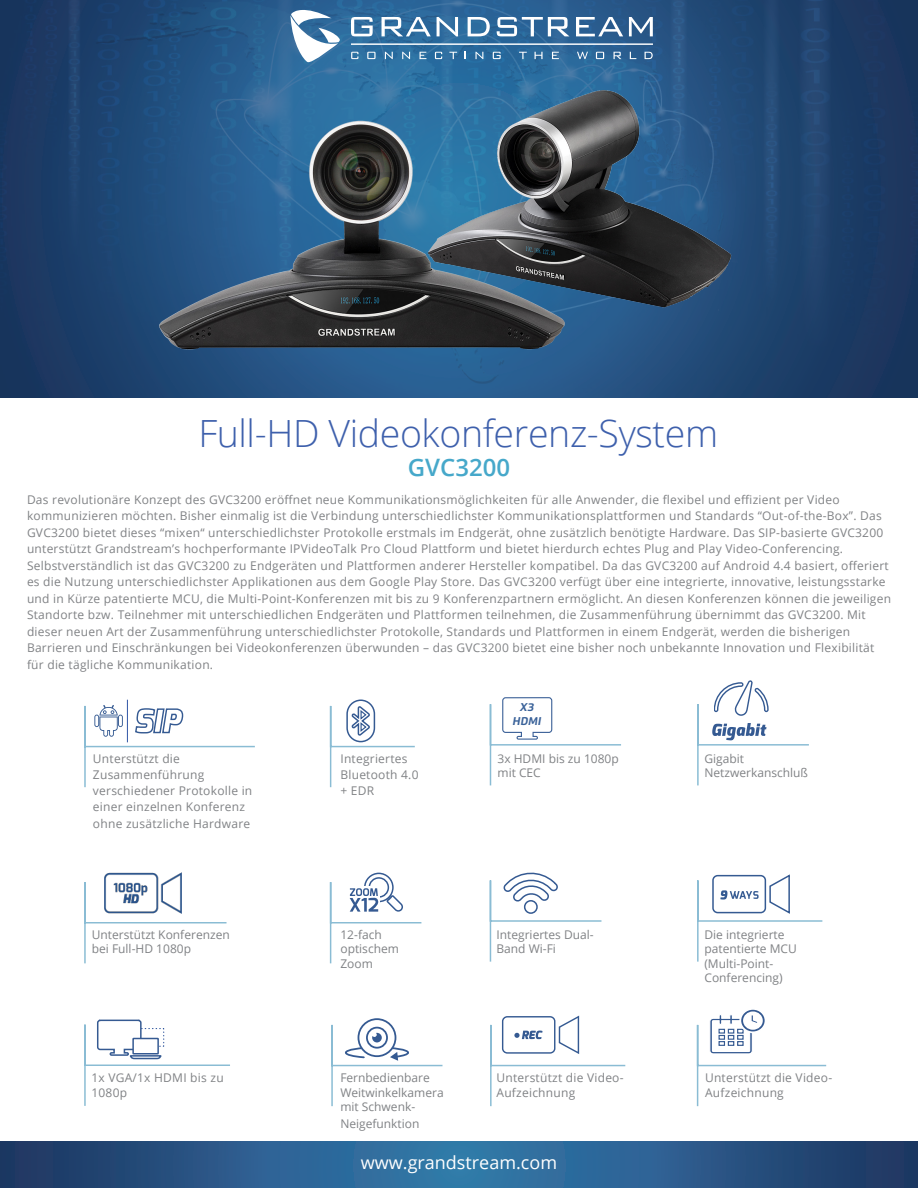
<style>
.page{position:relative;width:918px;height:1188px;background:#fff}
.page>*{position:absolute;margin:0;border:0;box-sizing:border-box;transform-origin:0 0}
.t1{font:300 37.5px "Open Sans";letter-spacing:-.01em;color:#3e60ac}
.t2{font:600 24px "Open Sans";color:#46a8ca}
.t3{font:18px "Open Sans";color:#fff}
.t4{font:12px/16.5px "Open Sans";letter-spacing:.02em;color:#808285}
.t5{font:12px/14.4px "Open Sans";color:#808285}
.t6{font:italic 700 11.25px/13.5px "Flexo W01";color:#3a6299;text-align:center;scale:1.04 1}
</style>
<div class="page">
<img style="left:0;top:0;width:918px;height:397px">
<svg style="left:291px;top:10px;width:49px;height:52px"></svg>
<svg style="left:351px;top:17px;width:22px;height:19px"></svg>
<svg style="left:382px;top:17px;width:49px;height:19px"></svg>
<svg style="left:437px;top:17px;width:21px;height:19px"></svg>
<svg style="left:468px;top:17px;width:22px;height:19px"></svg>
<svg style="left:497px;top:17px;width:72px;height:19px"></svg>
<svg style="left:576px;top:17px;width:47px;height:19px"></svg>
<svg style="left:629px;top:17px;width:24px;height:19px"></svg>
<svg style="left:351px;top:52px;width:7px;height:7px"></svg>
<svg style="left:367px;top:52px;width:9px;height:7px"></svg>
<svg style="left:385px;top:52px;width:8px;height:7px"></svg>
<svg style="left:402px;top:52px;width:8px;height:7px"></svg>
<svg style="left:420px;top:52px;width:6px;height:7px"></svg>
<svg style="left:435px;top:52px;width:7px;height:7px"></svg>
<svg style="left:449px;top:52px;width:8px;height:7px"></svg>
<svg style="left:476px;top:52px;width:7px;height:7px"></svg>
<svg style="left:493px;top:52px;width:8px;height:7px"></svg>
<svg style="left:519px;top:52px;width:8px;height:7px"></svg>
<svg style="left:535px;top:52px;width:8px;height:7px"></svg>
<svg style="left:552px;top:52px;width:7px;height:7px"></svg>
<svg style="left:645px;top:52px;width:8px;height:7px"></svg>
<svg style="left:596px;top:52px;width:8px;height:7px"></svg>
<svg style="left:614px;top:52px;width:7px;height:7px"></svg>
<svg style="left:630px;top:52px;width:6px;height:7px"></svg>
<svg style="left:577px;top:52px;width:11px;height:7px"></svg>
<hr style="left:351px;top:44px;width:302px;height:1px;background:#fff">
<img style="left:104px;top:873px;width:77px;height:8px">
<svg style="left:0;top:1142px;width:918px;height:46px;background:#295988"></svg>
<svg style="left:84px;top:881px;width:143px;height:83px"></svg>
<img style="left:159px;top:113px;width:408px;height:245px">
<img style="left:421px;top:84px;width:316px;height:231px">
<svg style="left:84px;top:704px;width:171px;height:84px"></svg>
<hr style="left:127px;top:700px;width:1px;height:42px;background:#3e60ac">
<svg style="left:329px;top:699px;width:86px;height:89px"></svg>
<svg style="left:697px;top:680px;width:112px;height:106px"></svg>
<svg style="left:329px;top:872px;width:93px;height:92px"></svg>
<svg style="left:489px;top:872px;width:113px;height:90px"></svg>
<svg style="left:697px;top:874px;width:126px;height:88px"></svg>
<svg style="left:84px;top:1019px;width:146px;height:87px"></svg>
<div style="left:133px;top:1039px;width:25px;height:15px;background:#fff"></div>
<div style="left:132px;top:1038px;width:27px;height:17px;border:2px solid #355a92"></div>
<svg style="left:490px;top:1015px;width:136px;height:92px"></svg>
<svg style="left:696px;top:1009px;width:131px;height:98px"></svg>
<svg style="left:358px;top:1019px;width:38px;height:37px"></svg>
<div style="left:358px;top:1018px;width:38px;height:39px;border:2px solid #355a92;border-radius:50%"></div>
<svg style="left:331px;top:1023px;width:112px;height:84px"></svg>
<svg style="left:489px;top:697px;width:132px;height:89px"></svg>
<p class="t1" style="left:198px;top:407px;width:521px">Full-HD Videokonferenz-System</p>
<p class="t4" style="left:27px;top:491px;width:866px">Das revolutionäre Konzept des GVC3200 eröffnet neue Kommunikationsmöglichkeiten für alle Anwender, die flexibel und effizient per Video kommunizieren möchten. Bisher einmalig ist die Verbindung unterschiedlichster Kommunikationsplattformen und Standards “Out-of-the-Box”. Das GVC3200 bietet dieses “mixen“ unterschiedlichster Protokolle erstmals im Endgerät, ohne zusätzlich benötigte Hardware. Das SIP-basierte GVC3200 unterstützt Grandstream’s hochperformante IPVideoTalk Pro Cloud Plattform und bietet hierdurch echtes Plug and Play Video-Conferencing.<br>Selbstverständlich ist das GVC3200 zu Endgeräten und Plattformen anderer Hersteller kompatibel. Da das GVC3200 auf Android 4.4 basiert, offeriert es die Nutzung unterschiedlichster Applikationen aus dem Google Play Store. Das GVC3200 verfügt über eine integrierte, innovative, leistungsstarke und in Kürze patentierte MCU, die Multi-Point-Konferenzen mit bis zu 9 Konferenzpartnern ermöglicht. An diesen Konferenzen können die jeweiligen Standorte bzw. Teilnehmer mit unterschiedlichen Endgeräten und Plattformen teilnehmen, die Zusammenführung übernimmt das GVC3200. Mit dieser neuen Art der Zusammenführung unterschiedlichster Protokolle, Standards und Plattformen in einem Endgerät, werden die bisherigen Barrieren und Einschränkungen bei Videokonferenzen überwunden – das GVC3200 bietet eine bisher noch unbekannte Innovation und Flexibilität für die tägliche Kommunikation.</p>
<p class="t2" style="left:408px;top:451px;width:104px">GVC3200</p>
<p class="t6" style="left:513px;top:700px;width:29px">X3<br>HDMI</p>
<p class="t4" style="left:93px;top:750px;width:161px">Unterstützt die<br>Zusammenführung verschiedener Protokolle in einer einzelnen Konferenz ohne zusätzliche Hardware</p>
<p class="t4" style="left:340px;top:750px;width:80px">Integriertes<br>Bluetooth 4.0 + EDR</p>
<p class="t5" style="left:498px;top:751px;width:123px">3x HDMI bis zu 1080p mit CEC</p>
<p class="t5" style="left:704px;top:751px;width:105px">Gigabit<br>Netzwerkanschluß</p>
<p class="t5" style="left:92px;top:927px;width:140px">Unterstützt Konferenzen bei Full-HD 1080p</p>
<p class="t5" style="left:340px;top:927px;width:60px">12-fach optischem<br>Zoom</p>
<p class="t5" style="left:496px;top:927px;width:99px">Integriertes Dual-<br>Band Wi-Fi</p>
<p class="t5" style="left:704px;top:927px;width:82px">Die integrierte</p>
<p class="t5" style="left:704px;top:942px;width:94px">patentierte MCU</p>
<p class="t5" style="left:704px;top:956px;width:80px">(Multi-Point-<br>Conferencing)</p>
<p class="t4" style="left:91px;top:1070px;width:134px;line-height:14.7px">1x VGA/1x HDMI bis zu<br>1080p</p>
<p class="t5" style="left:340px;top:1071px;width:105px">Fernbedienbare<br>Weitwinkelkamera mit Schwenk-</p>
<p class="t5" style="left:340px;top:1116px;width:81px">Neigefunktion</p>
<p class="t4" style="left:496px;top:1070px;width:129px;line-height:14.7px">Unterstützt die Video-<br>Aufzeichnung</p>
<p class="t4" style="left:705px;top:1070px;width:129px;line-height:14.7px">Unterstützt die Video-<br>Aufzeichnung</p>
<p class="t3" style="left:361px;top:1151px;width:198px">www.grandstream.com</p>
</div>
